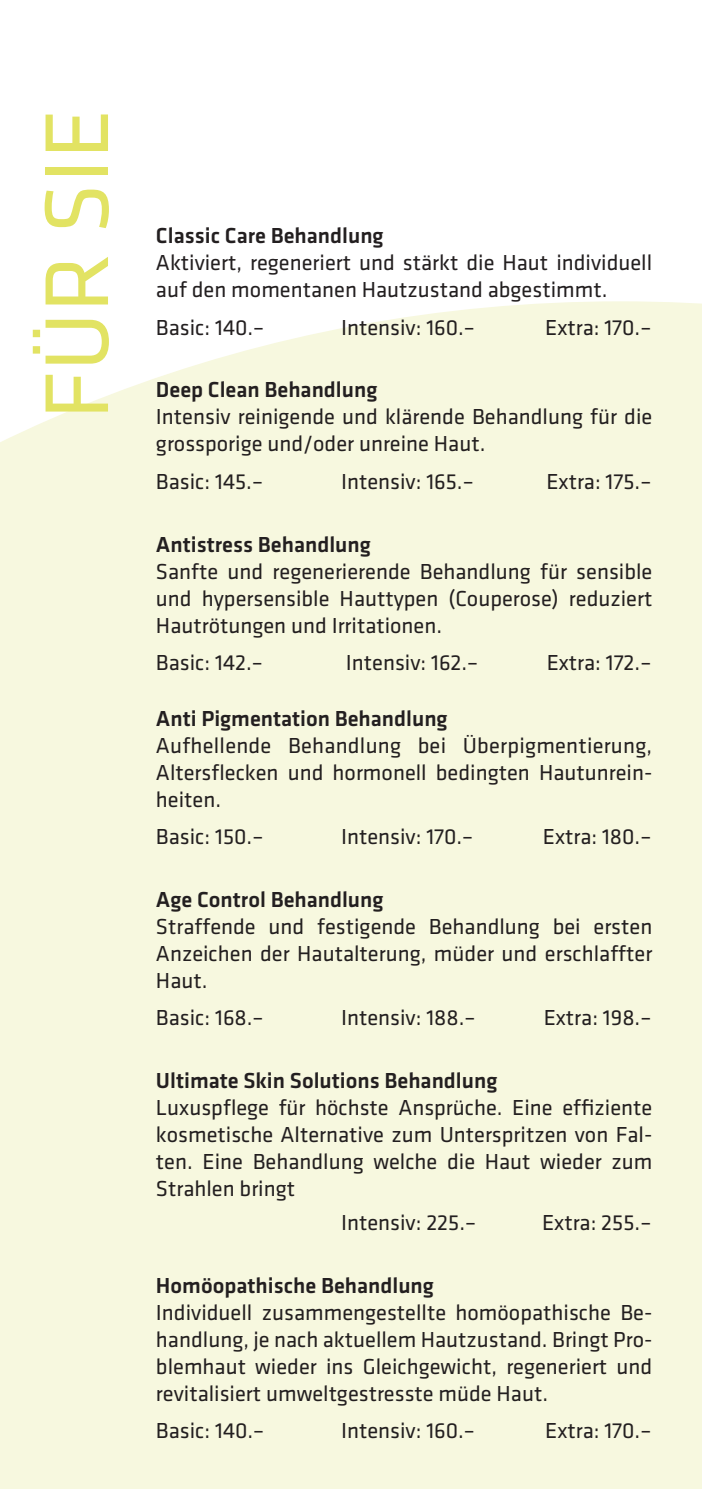
<style>
.page{position:relative;width:702px;height:1489px;background:#fff}
.page>*{position:absolute;margin:0;border:0;box-sizing:border-box;transform-origin:0 0}
.t1{font:93.75px "Klavika";color:#e2e363}
.t2{font:22.5px/27px "Klavika";color:#231f20;text-align:justify}
.t3{font:500 22.5px "Klavika";color:#231f20}
</style>
<div class="page">
<div style="left:0;top:301px;width:702px;height:1187px;background:#f7f8df"></div>
<h1 class="t1" style="left:28px;top:419px;width:312px;rotate:-90deg">FÜR SIE</h1>
<p class="t3" style="left:156px;top:224px;width:229px">Classic Care Behandlung</p>
<p class="t2" style="left:156px;top:249px;width:498px">Aktiviert, regeneriert und stärkt die Haut individuell auf den momentanen Hautzustand abgestimmt.</p>
<p class="t2" style="left:156px;top:314px;width:110px">Basic: 140.–</p>
<p class="t2" style="left:341px;top:314px;width:135px">Intensiv: 160.–</p>
<p class="t2" style="left:545px;top:314px;width:108px">Extra: 170.–</p>
<p class="t3" style="left:156px;top:378px;width:223px">Deep Clean Behandlung</p>
<p class="t2" style="left:156px;top:403px;width:498px">Intensiv reinigende und klärende Behandlung für die grossporige und/oder unreine Haut.</p>
<p class="t2" style="left:156px;top:468px;width:108px">Basic: 145.–</p>
<p class="t2" style="left:341px;top:468px;width:134px">Intensiv: 165.–</p>
<p class="t2" style="left:546px;top:468px;width:106px">Extra: 175.–</p>
<p class="t3" style="left:156px;top:532px;width:216px">Antistress Behandlung</p>
<p class="t2" style="left:156px;top:558px;width:498px">Sanfte und regenerierende Behandlung für sensible und hypersensible Hauttypen (Couperose) reduziert Hautrötungen und Irritationen.</p>
<p class="t2" style="left:156px;top:649px;width:108px">Basic: 142.–</p>
<p class="t2" style="left:346px;top:649px;width:134px">Intensiv: 162.–</p>
<p class="t2" style="left:546px;top:649px;width:106px">Extra: 172.–</p>
<p class="t3" style="left:156px;top:706px;width:293px">Anti Pigmentation Behandlung</p>
<p class="t2" style="left:156px;top:732px;width:498px">Aufhellende Behandlung bei Überpigmentierung, Altersflecken und hormonell bedingten Hautunrein&shy;heiten.</p>
<p class="t2" style="left:156px;top:823px;width:109px">Basic: 150.–</p>
<p class="t2" style="left:341px;top:823px;width:134px">Intensiv: 170.–</p>
<p class="t2" style="left:543px;top:823px;width:110px">Extra: 180.–</p>
<p class="t3" style="left:156px;top:887px;width:229px">Age Control Behandlung</p>
<p class="t2" style="left:156px;top:913px;width:498px">Straffende und festigende Behandlung bei ersten Anzeichen der Hautalterung, müder und erschlaffter Haut.</p>
<p class="t2" style="left:156px;top:1004px;width:109px">Basic: 168.–</p>
<p class="t2" style="left:341px;top:1004px;width:136px">Intensiv: 188.–</p>
<p class="t2" style="left:543px;top:1004px;width:109px">Extra: 198.–</p>
<p class="t3" style="left:156px;top:1068px;width:343px">Ultimate Skin Solutions Behandlung</p>
<p class="t2" style="left:156px;top:1094px;width:498px">Luxuspflege für höchste Ansprüche. Eine effiziente kosmetische Alternative zum Unterspritzen von Fal&shy;ten. Eine Behandlung welche die Haut wieder zum Strahlen bringt</p>
<p class="t2" style="left:341px;top:1209px;width:136px">Intensiv: 225.–</p>
<p class="t2" style="left:542px;top:1209px;width:111px">Extra: 255.–</p>
<p class="t3" style="left:156px;top:1272px;width:279px">Homöopathische Behandlung</p>
<p class="t2" style="left:156px;top:1298px;width:498px">Individuell zusammengestellte homöopathische Be&shy;handlung, je nach aktuellem Hautzustand. Bringt Pro&shy;blemhaut wieder ins Gleichgewicht, regeneriert und revitalisiert umweltgestresste müde Haut.</p>
<p class="t2" style="left:156px;top:1417px;width:110px">Basic: 140.–</p>
<p class="t2" style="left:341px;top:1417px;width:135px">Intensiv: 160.–</p>
<p class="t2" style="left:545px;top:1417px;width:108px">Extra: 170.–</p>
</div>
